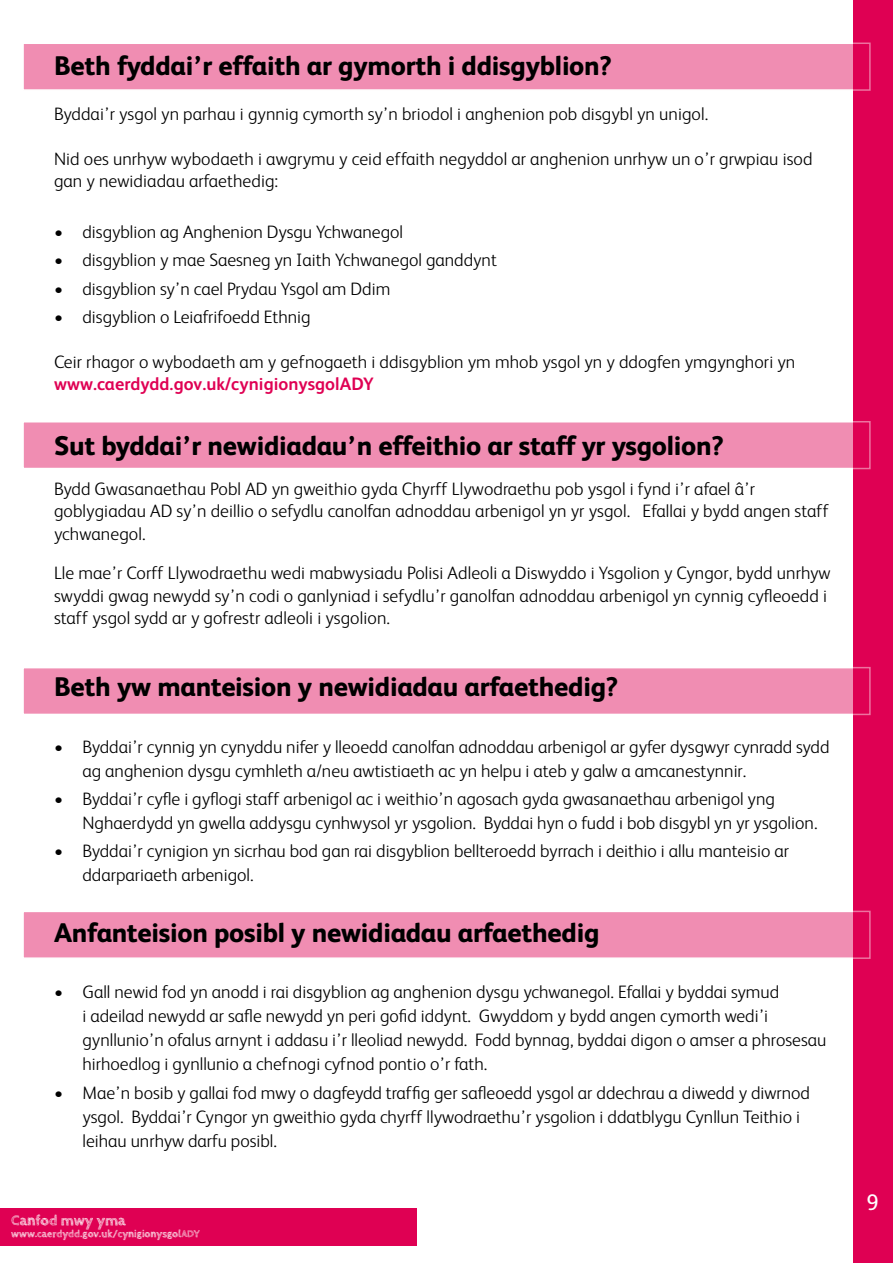
<style>
.page{position:relative;width:893px;height:1263px;background:#fff}
.page>*{position:absolute;margin:0;border:0;box-sizing:border-box;transform-origin:0 0}
.t1{font:800 27px "FS Albert";letter-spacing:-.01em;color:#000}
.t2{font:22.5px "FS Albert";color:#fff}
.t3{font:300 18px/24px "FS Albert";color:#000}
.t4{font:700 18px "FS Albert";letter-spacing:.005em;color:#df0053}
.t5{font:700 14.85px "Cabin Sketch";color:#fff}
.t6{font:700 10.5px "Cabin Sketch";color:#fff}
</style>
<div class="page">
<div style="left:0;top:1208px;width:417px;height:38px;background:#df0053"></div>
<div style="left:853px;top:0;width:40px;height:1263px;background:#df0053"></div>
<div style="left:22px;top:667px;width:849px;height:48px;background:#f08db2;border:2px solid #fff"></div>
<div style="left:22px;top:421px;width:849px;height:48px;background:#f08db2;border:2px solid #fff"></div>
<div style="left:22px;top:43px;width:849px;height:48px;background:#f08db2;border:2px solid #fff"></div>
<div style="left:22px;top:911px;width:849px;height:48px;background:#f08db2;border:2px solid #fff"></div>
<p class="t1" style="left:54px;top:46px;width:559px">Beth fyddai’r effaith ar gymorth i ddisgyblion?</p>
<p class="t3" style="left:54px;top:101px;width:656px">Byddai’r ysgol yn parhau i gynnig cymorth sy’n briodol i anghenion pob disgybl yn unigol.</p>
<p class="t3" style="left:54px;top:147px;width:760px;line-height:22.5px">Nid oes unrhyw wybodaeth i awgrymu y ceid effaith negyddol ar anghenion unrhyw un o’r grwpiau isod gan y newidiadau arfaethedig:</p>
<p class="t3" style="left:54px;top:219px;width:351px">• disgyblion ag Anghenion Dysgu Ychwanegol</p>
<p class="t3" style="left:54px;top:247px;width:444px">• disgyblion y mae Saesneg yn Iaith Ychwanegol ganddynt</p>
<p class="t3" style="left:54px;top:276px;width:338px">• disgyblion sy’n cael Prydau Ysgol am Ddim</p>
<p class="t3" style="left:54px;top:304px;width:258px">• disgyblion o Leiafrifoedd Ethnig</p>
<p class="t3" style="left:54px;top:349px;width:743px">Ceir rhagor o wybodaeth am y gefnogaeth i ddisgyblion ym mhob ysgol yn y ddogfen ymgynghori yn</p>
<p class="t4" style="left:54px;top:372px;width:321px">www.caerdydd.gov.uk/cynigionysgolADY</p>
<h2 class="t1" style="left:54px;top:426px;width:671px">Sut byddai’r newidiadau’n effeithio ar staff yr ysgolion?</h2>
<p class="t3" style="left:54px;top:476px;width:776px;line-height:22.5px">Bydd Gwasanaethau Pobl AD yn gweithio gyda Chyrff Llywodraethu pob ysgol i fynd i’r afael â’r goblygiadau AD sy’n deillio o sefydlu canolfan adnoddau arbenigol yn yr ysgol. Efallai y bydd angen staff ychwanegol.</p>
<p class="t3" style="left:54px;top:561px;width:778px;line-height:22.5px">Lle mae’r Corff Llywodraethu wedi mabwysiadu Polisi Adleoli a Diswyddo i Ysgolion y Cyngor, bydd unrhyw swyddi gwag newydd sy’n codi o ganlyniad i sefydlu’r ganolfan adnoddau arbenigol yn cynnig cyfeoedd i staff ysgol sydd ar y gofrestr adleoli i ysgolion.</p>
<h2 class="t1" style="left:54px;top:667px;width:566px">Beth yw manteision y newidiadau arfaethedig?</h2>
<p class="t3" style="left:82px;top:734px;width:748px;text-indent:-28px">• Byddai’r cynnig yn cynyddu nifer y lleoedd canolfan adnoddau arbenigol ar gyfer dysgwyr cynradd sydd ag anghenion dysgu cymhleth a/neu awtistiaeth ac yn helpu i ateb y galw a amcanestynnir.</p>
<p class="t3" style="left:82px;top:786px;width:736px;text-indent:-28px">• Byddai’r cyfe i gyfogi staff arbenigol ac i weithio’n agosach gyda gwasanaethau arbenigol yng<br>Nghaerdydd yn gwella addysgu cynhwysol yr ysgolion. Byddai hyn o fudd i bob disgybl yn yr ysgolion.</p>
<p class="t3" style="left:82px;top:838px;width:708px;text-indent:-28px">• Byddai’r cynigion yn sicrhau bod gan rai disgyblion bellteroedd byrrach i deithio i allu manteisio ar ddarpariaeth arbenigol.</p>
<h2 class="t1" style="left:54px;top:913px;width:547px">Anfanteision posibl y newidiadau arfaethedig</h2>
<p class="t3" style="left:82px;top:979px;width:745px;text-indent:-28px">• Gall newid fod yn anodd i rai disgyblion ag anghenion dysgu ychwanegol. Efallai y byddai symud<br>i adeilad newydd ar safe newydd yn peri gofd iddynt. Gwyddom y bydd angen cymorth wedi’i gynllunio’n ofalus arnynt i addasu i’r lleoliad newydd. Fodd bynnag, byddai digon o amser a phrosesau hirhoedlog i gynllunio a chefnogi cyfnod pontio o’r fath.</p>
<p class="t3" style="left:82px;top:1079px;width:729px;text-indent:-28px">• Mae’n bosib y gallai fod mwy o dagfeydd traffg ger safeoedd ysgol ar ddechrau a diwedd y diwrnod ysgol. Byddai’r Cyngor yn gweithio gyda chyrff llywodraethu’r ysgolion i ddatblygu Cynllun Teithio i leihau unrhyw darfu posibl.</p>
<p class="t5" style="left:11px;top:1212px;width:116px">Canfod mwy yma</p>
<p class="t6" style="left:11px;top:1228px;width:190px">www.caerdydd.gov.uk/cynigionysgolADY</p>
<p class="t2" style="left:866px;top:1187px;width:14px">9</p>
</div>
